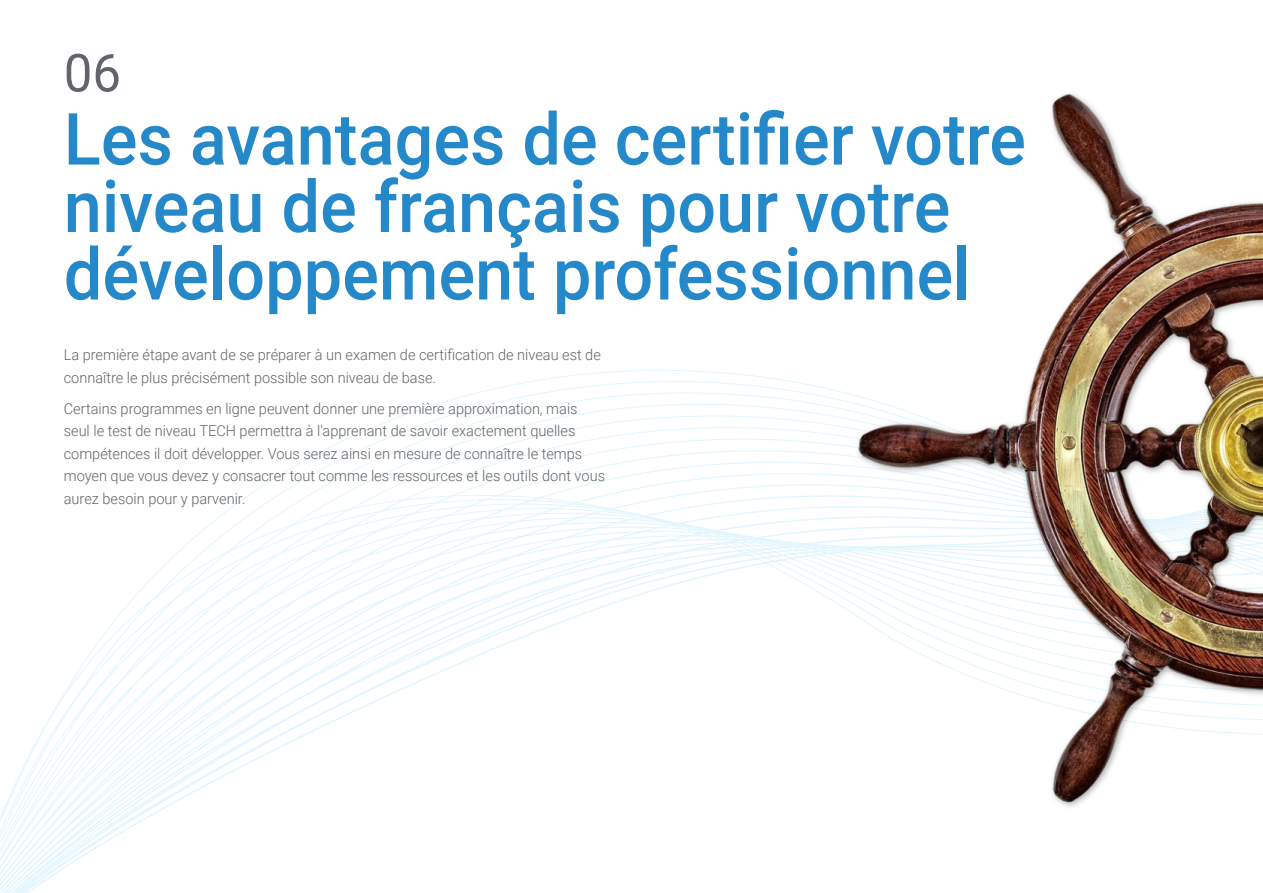
<style>
.page{position:relative;width:1263px;height:893px;background:#fff}
.page>*{position:absolute;margin:0;border:0;box-sizing:border-box;transform-origin:0 0}
.t1{font:500 72px/67.5px "Roboto";color:#2488c9;scale:.95 1}
.t2{font:52.5px "Roboto";color:#61646a}
.t3{font:300 15px/22.5px "Roboto";color:#61646a}
</style>
<div class="page">
<svg style="left:0;top:370px;width:776px;height:523px"></svg>
<img style="left:776px;top:93px;width:487px;height:714px">
<h2 class="t2" style="left:64px;top:36px;width:59px">06</h2>
<h1 class="t1" style="left:64px;top:103px;width:1014px">Les avantages de certifier votre niveau de français pour votre développement professionnel</h1>
<p class="t3" style="left:64px;top:343px;width:539px">La première étape avant de se préparer à un examen de certification de niveau est de connaître le plus précisément possible son niveau de base.</p>
<p class="t3" style="left:64px;top:396px;width:543px">Certains programmes en ligne peuvent donner une première approximation, mais seul le test de niveau TECH permettra à l'apprenant de savoir exactement quelles compétences il doit développer. Vous serez ainsi en mesure de connaître le temps moyen que vous devez y consacrer tout comme les ressources et les outils dont vous aurez besoin pour y parvenir.</p>
</div>
